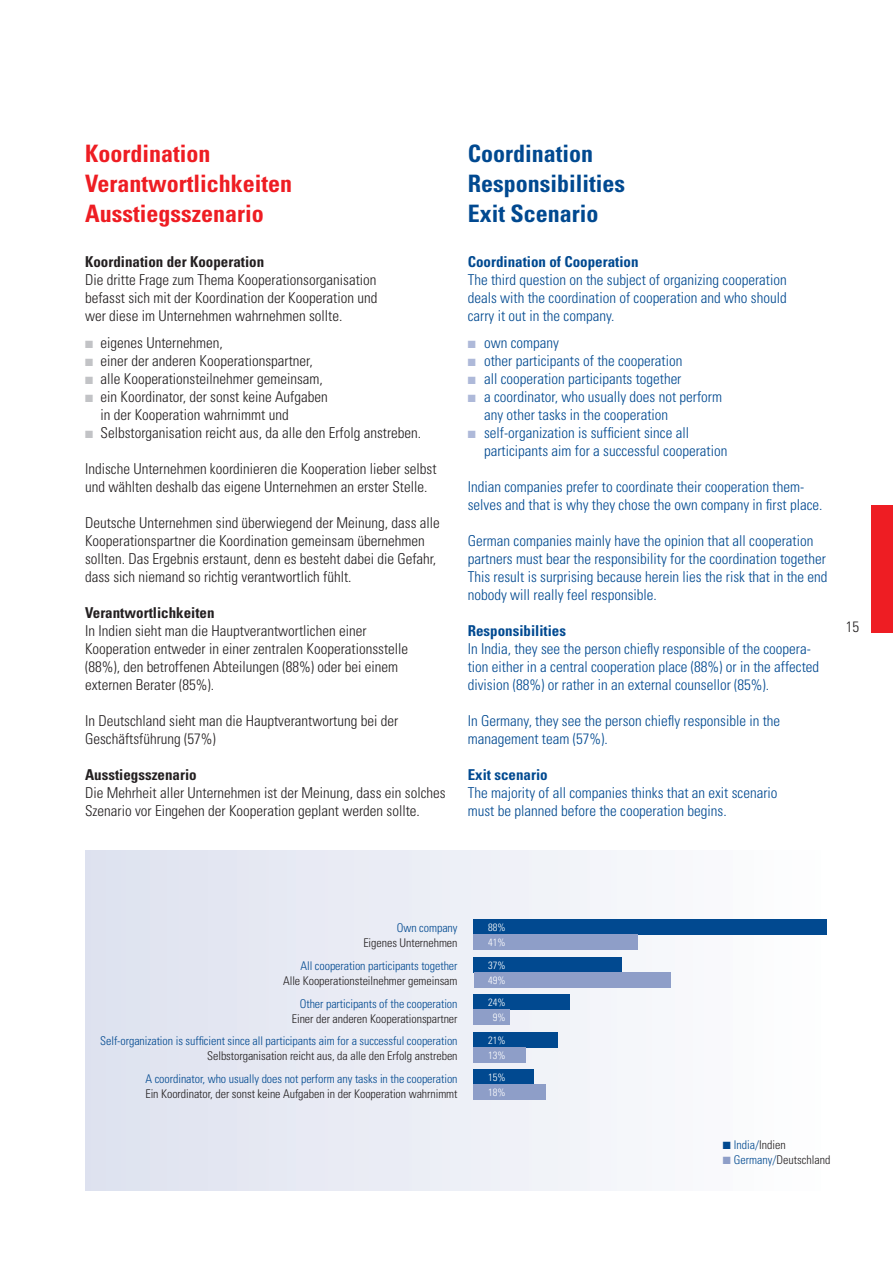
<style>
.page{position:relative;width:893px;height:1263px;background:#fff}
.page>*{position:absolute;margin:0;border:0;box-sizing:border-box;transform-origin:0 0}
.t1{font:700 condensed 24px "Univers";color:#ee1d23}
.t2{font:700 condensed 24px "Univers";color:#014990}
.t3{font:300 condensed 15px/18px "Univers";color:#231f20}
.t4{font:300 condensed 15px/18px "Univers";color:#014990}
.t5{font:700 condensed 15px "Univers";color:#231f20}
.t6{font:700 condensed 15px "Univers";color:#014990}
.t7{font:300 condensed 12px "Univers";letter-spacing:-.005em;color:#014990}
.t8{font:300 condensed 12px "Univers";letter-spacing:-.005em;color:#231f20}
.t9{font:300 condensed 10.5px/15px "Univers";color:#fff}
.s1{color:#c2c3c6}
.s2{color:#aeb9d9}
.s3{color:#231f20}
.s4{color:#8e9ec8}
.s5{color:#014990}
</style>
<div class="page">
<div style="left:872px;top:505px;width:21px;height:128px;background:#ee1d23"></div>
<div style="left:85px;top:850px;width:744px;height:341px;background:linear-gradient(to right,#dde1ef,#fdfdfe)"></div>
<div style="left:474px;top:920px;width:353px;height:15px;background:#014990"></div>
<div style="left:474px;top:957px;width:148px;height:15px;background:#014990"></div>
<div style="left:474px;top:995px;width:96px;height:15px;background:#014990"></div>
<div style="left:474px;top:1032px;width:84px;height:15px;background:#014990"></div>
<div style="left:474px;top:1070px;width:60px;height:15px;background:#014990"></div>
<div style="left:474px;top:935px;width:164px;height:15px;background:#8e9ec8"></div>
<div style="left:474px;top:972px;width:196px;height:15px;background:#8e9ec8"></div>
<div style="left:474px;top:1010px;width:36px;height:15px;background:#8e9ec8"></div>
<div style="left:474px;top:1047px;width:52px;height:15px;background:#8e9ec8"></div>
<div style="left:474px;top:1085px;width:72px;height:15px;background:#8e9ec8"></div>
<h1 class="t1" style="left:85px;top:139px;width:127px">Koordination</h1>
<h1 class="t2" style="left:468px;top:139px;width:127px">Coordination</h1>
<h1 class="t1" style="left:85px;top:169px;width:209px">Verantwortlichkeiten</h1>
<h1 class="t2" style="left:468px;top:169px;width:159px">Responsibilities</h1>
<h1 class="t1" style="left:85px;top:199px;width:180px">Ausstiegsszenario</h1>
<h1 class="t2" style="left:468px;top:199px;width:132px">Exit Scenario</h1>
<p class="t5" style="left:85px;top:253px;width:181px">Koordination der Kooperation</p>
<p class="t3" style="left:85px;top:271px;width:294px;text-align:justify">Die dritte Frage zum Thema Kooperationsorganisation befasst sich mit der Koordination der Kooperation und wer diese im Unternehmen wahrnehmen sollte.</p>
<p class="t3" style="left:85px;top:334px;width:139px"><span class="s1">■</span> eigenes Unternehmen,</p>
<p class="t3" style="left:85px;top:352px;width:229px"><span class="s1">■</span> einer der anderen Kooperationspartner,</p>
<p class="t3" style="left:85px;top:370px;width:239px"><span class="s1">■</span> alle Kooperationsteilnehmer gemeinsam,</p>
<p class="t3" style="left:101px;top:388px;width:229px;text-indent:-15px"><span class="s1">■</span> ein Koordinator, der sonst keine Aufgaben in der Kooperation wahrnimmt und</p>
<p class="t3" style="left:85px;top:424px;width:338px"><span class="s1">■</span> Selbstorganisation reicht aus, da alle den Erfolg anstreben.</p>
<p class="t3" style="left:85px;top:460px;width:353px">Indische Unternehmen koordinieren die Kooperation lieber selbst und wählten deshalb das eigene Unternehmen an erster Stelle.</p>
<p class="t3" style="left:85px;top:514px;width:356px">Deutsche Unternehmen sind überwiegend der Meinung, dass alle Kooperationspartner die Koordination gemeinsam übernehmen sollten. Das Ergebnis erstaunt, denn es besteht dabei die Gefahr, dass sich niemand so richtig verantwortlich fühlt.</p>
<p class="t5" style="left:85px;top:604px;width:131px">Verantwortlichkeiten</p>
<p class="t3" style="left:85px;top:622px;width:325px">In Indien sieht man die Hauptverantwortlichen einer Kooperation entweder in einer zentralen Kooperationsstelle (88%), den betroffenen Abteilungen (88%) oder bei einem externen Berater (85%).</p>
<p class="t3" style="left:85px;top:712px;width:315px">In Deutschland sieht man die Hauptverantwortung bei der<br>Geschäftsführung (57%)</p>
<p class="t5" style="left:85px;top:766px;width:113px">Ausstiegsszenario</p>
<p class="t3" style="left:85px;top:784px;width:362px">Die Mehrheit aller Unternehmen ist der Meinung, dass ein solches<br>Szenario vor Eingehen der Kooperation geplant werden sollte.</p>
<p class="t6" style="left:468px;top:253px;width:172px">Coordination of Cooperation</p>
<p class="t4" style="left:468px;top:271px;width:320px;text-align:justify">The third question on the subject of organizing cooperation deals with the coordination of cooperation and who should carry it out in the company.</p>
<p class="t4" style="left:468px;top:334px;width:93px"><span class="s2">■</span> own company</p>
<p class="t4" style="left:468px;top:352px;width:216px"><span class="s2">■</span> other participants of the cooperation</p>
<p class="t4" style="left:468px;top:370px;width:215px"><span class="s2">■</span> all cooperation participants together</p>
<p class="t4" style="left:484px;top:388px;width:239px;text-indent:-16px"><span class="s2">■</span> a coordinator, who usually does not perform any other tasks in the cooperation</p>
<p class="t4" style="left:484px;top:424px;width:245px;text-indent:-16px"><span class="s2">■</span> self-organization is sufficient since all participants aim for a successful cooperation</p>
<p class="t4" style="left:468px;top:478px;width:356px">Indian companies prefer to coordinate their cooperation them&shy;selves and that is why they chose the own company in first place.</p>
<p class="t4" style="left:468px;top:532px;width:361px">German companies mainly have the opinion that all cooperation partners must bear the responsibility for the coordination together This result is surprising because herein lies the risk that in the end nobody will really feel responsible.</p>
<p class="t6" style="left:468px;top:622px;width:100px">Responsibilities</p>
<p class="t4" style="left:468px;top:640px;width:353px">In India, they see the person chiefly responsible of the coopera&shy;tion either in a central cooperation place (88%) or in the affected division (88%) or rather in an external counsellor (85%).</p>
<p class="t4" style="left:468px;top:712px;width:314px">In Germany, they see the person chiefly responsible in the management team (57%).</p>
<p class="t6" style="left:468px;top:766px;width:81px">Exit scenario</p>
<p class="t4" style="left:468px;top:784px;width:311px">The majority of all companies thinks that an exit scenario must be planned before the cooperation begins.</p>
<p class="t3" style="left:846px;top:618px;width:15px">15</p>
<p class="t7" style="left:397px;top:921px;width:62px">Own company</p>
<p class="t8" style="left:363px;top:936px;width:96px">Eigenes Unternehmen</p>
<p class="t7" style="left:300px;top:958px;width:159px">All cooperation participants together</p>
<p class="t8" style="left:283px;top:973px;width:176px">Alle Kooperationsteilnehmer gemeinsam</p>
<p class="t7" style="left:300px;top:996px;width:159px">Other participants of the cooperation</p>
<p class="t8" style="left:292px;top:1011px;width:167px">Einer der anderen Kooperationspartner</p>
<p class="t7" style="left:100px;top:1033px;width:359px">Self-organization is sufficient since all participants aim for a successful cooperation</p>
<p class="t8" style="left:207px;top:1048px;width:252px">Selbstorganisation reicht aus, da alle den Erfolg anstreben</p>
<p class="t7" style="left:145px;top:1071px;width:314px">A coordinator, who usually does not perform any tasks in the cooperation</p>
<p class="t8" style="left:145px;top:1086px;width:314px">Ein Koordinator, der sonst keine Aufgaben in der Kooperation wahrnimmt</p>
<p class="t9" style="left:488px;top:920px;width:19px">88%<br>41%</p>
<p class="t9" style="left:488px;top:958px;width:19px">37%<br>49%</p>
<p class="t9" style="left:488px;top:995px;width:19px;text-align:center">24%<br>9%</p>
<p class="t9" style="left:488px;top:1033px;width:19px">21%<br>13%</p>
<p class="t9" style="left:488px;top:1070px;width:19px">15%<br>18%</p>
<p class="t7" style="left:723px;top:1138px;width:64px">■ India/<span class="s3">Indien</span></p>
<p class="t8" style="left:723px;top:1153px;width:109px"><span class="s4">■</span> <span class="s5">Germany/</span>Deutschland</p>
</div>
